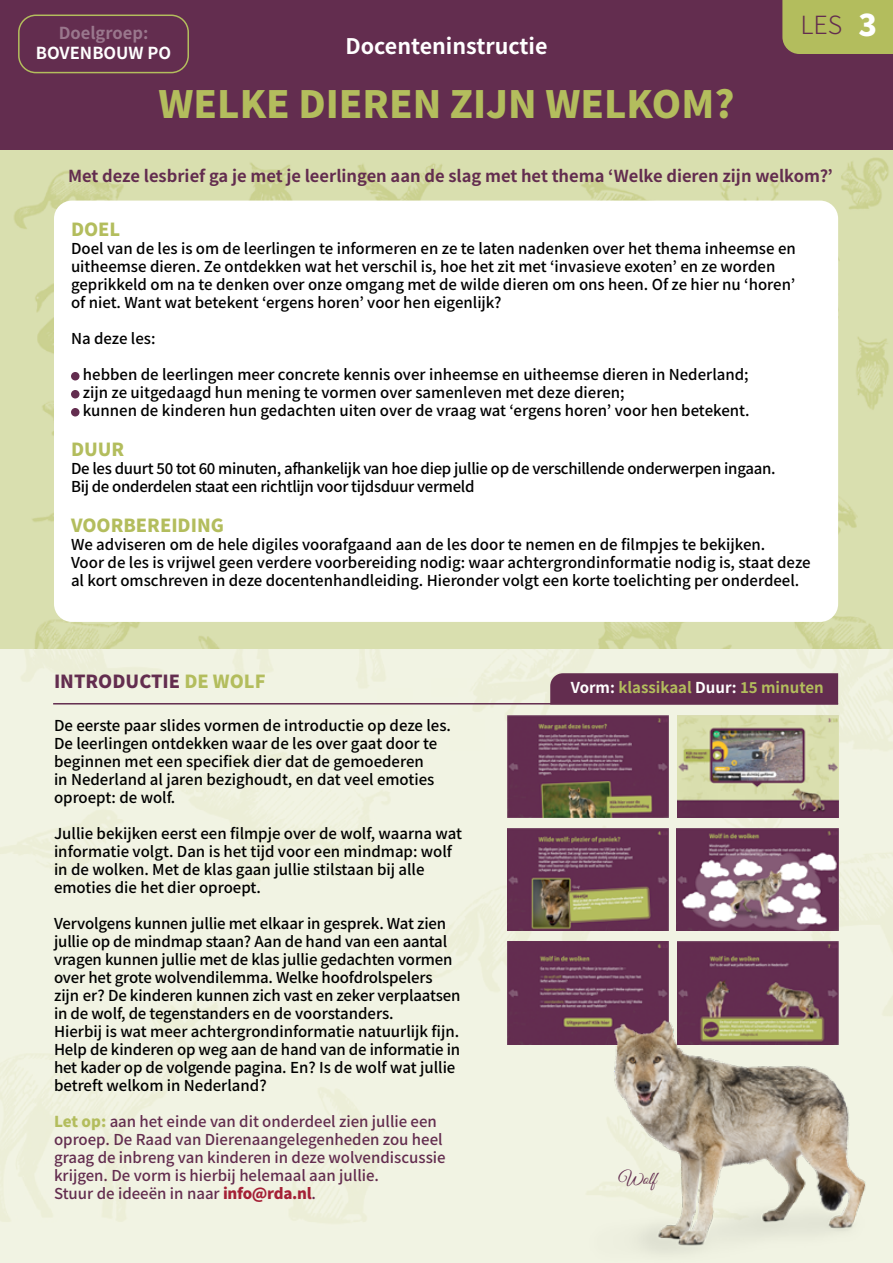
<style>
.page{position:relative;width:893px;height:1263px;background:#fff}
.page>*{position:absolute;margin:0;border:0;box-sizing:border-box;transform-origin:0 0}
.t1{font:900 37.5px "Noto Sans JP";color:#b3bd5d}
.t2{font:300 25.05px "Noto Sans JP";color:#632d4f}
.t3{font:700 21.45px "Noto Sans JP";color:#fff}
.t4{font:900 18px "Noto Sans JP";color:#b3bd5d}
.t5{font:900 18px "Noto Sans JP";color:#632d4f}
.t6{font:18px "Great Vibes";color:#632d4f}
.t7{font:700 16.5px "Noto Sans JP";color:#632d4f}
.t8{font:700 16.5px "Noto Sans JP";color:#fff}
.t9{font:700 16.5px "Noto Sans JP";color:#9a778d}
.t10{font:500 15px/18px "Noto Sans JP";color:#000}
.t11{font:500 15px/18px "Noto Sans JP";color:#632d4f}
.t12{font:500 15px/18px "Noto Sans JP";letter-spacing:-.02em;color:#000}
.t13{font:700 15px "Noto Sans JP";color:#b3bd5d}
.s1{font-weight:900;font-size:30.6px;color:#fff}
.s2{color:#b3bd5d}
.s3{font-weight:900;color:#b3bd5d}
.s4{font-weight:900;color:#a42036}
.s5{color:#fff}
</style>
<div class="page">
<img style="left:0;top:648px;width:893px;height:615px">
<div style="left:550px;top:673px;width:288px;height:30px;background:#632d4f"></div>
<img style="left:0;top:149px;width:893px;height:499px">
<div style="left:54px;top:201px;width:784px;height:421px;background:#fff;border-radius:18px"></div>
<div style="left:0;top:0;width:893px;height:149px;background:#632d4f"></div>
<div style="left:782px;top:0;width:111px;height:54px;background:#b3bd5d"></div>
<div style="left:71px;top:372px;width:9px;height:8px;background:#632d4f;border-radius:50%"></div>
<div style="left:71px;top:390px;width:9px;height:8px;background:#632d4f;border-radius:50%"></div>
<div style="left:71px;top:408px;width:9px;height:8px;background:#632d4f;border-radius:50%"></div>
<img style="left:507px;top:715px;width:162px;height:103px">
<img style="left:507px;top:828px;width:162px;height:103px">
<img style="left:678px;top:715px;width:161px;height:103px">
<hr style="left:53px;top:703px;width:785px;height:1px;background:#632d4f">
<img style="left:677px;top:828px;width:161px;height:103px">
<img style="left:507px;top:942px;width:162px;height:102px">
<img style="left:678px;top:942px;width:161px;height:78px">
<div style="left:18px;top:15px;width:171px;height:58px;border:2px solid #b3bd5d;border-radius:17px"></div>
<img style="left:583px;top:1020px;width:290px;height:243px">
<p class="t9" style="left:59px;top:24px;width:91px">Doelgroep:</p>
<p class="t8" style="left:36px;top:44px;width:137px">BOVENBOUW PO</p>
<h3 class="t3" style="left:345px;top:35px;width:203px">Docenteninstructie</h3>
<h1 class="t1" style="left:159px;top:83px;width:577px">WELKE DIEREN ZIJN WELKOM?</h1>
<h2 class="t2" style="left:800px;top:11px;width:78px">LES <span class="s1">3</span></h2>
<p class="t7" style="left:68px;top:166px;width:766px">Met deze lesbrief ga je met je leerlingen aan de slag met het thema ‘Welke dieren zijn welkom?’</p>
<p class="t4" style="left:71px;top:220px;width:51px">DOEL</p>
<p class="t10" style="left:71px;top:240px;width:726px">Doel van de les is om de leerlingen te informeren en ze te laten nadenken over het thema inheemse en uitheemse dieren. Ze ontdekken wat het verschil is, hoe het zit met ‘invasieve exoten’ en ze worden geprikkeld om na te denken over onze omgang met de wilde dieren om ons heen. Of ze hier nu ‘horen’ of niet. Want wat betekent ‘ergens horen’ voor hen eigenlijk?</p>
<p class="t10" style="left:71px;top:330px;width:86px">Na deze les:</p>
<p class="t10" style="left:83px;top:366px;width:668px">hebben de leerlingen meer concrete kennis over inheemse en uitheemse dieren in Nederland; zijn ze uitgedaagd hun mening te vormen over samenleven met deze dieren;<br>kunnen de kinderen hun gedachten uiten over de vraag wat ‘ergens horen’ voor hen betekent.</p>
<p class="t4" style="left:71px;top:439px;width:55px">DUUR</p>
<p class="t12" style="left:71px;top:460px;width:706px">De les duurt 50 tot 60 minuten, afhankelijk van hoe diep jullie op de verschillende onderwerpen ingaan.<br>Bij de onderdelen staat een richtlijn voor tijdsduur vermeld</p>
<p class="t4" style="left:71px;top:515px;width:154px">VOORBEREIDING</p>
<p class="t10" style="left:71px;top:535px;width:741px">We adviseren om de hele digiles voorafgaand aan de les door te nemen en de filmpjes te bekijken.<br>Voor de les is vrijwel geen verdere voorbereiding nodig: waar achtergrondinformatie nodig is, staat deze al kort omschreven in deze docentenhandleiding. Hieronder volgt een korte toelichting per onderdeel.</p>
<p class="t5" style="left:54px;top:671px;width:213px">INTRODUCTIE <span class="s2">DE WOLF</span></p>
<p class="t10" style="left:54px;top:717px;width:399px">De eerste paar slides vormen de introductie op deze les.<br>De leerlingen ontdekken waar de les over gaat door te beginnen met een specifiek dier dat de gemoederen<br>in Nederland al jaren bezighoudt, en dat veel emoties oproept: de wolf.</p>
<p class="t10" style="left:54px;top:825px;width:410px">Jullie bekijken eerst een filmpje over de wolf, waarna wat informatie volgt. Dan is het tijd voor een mindmap: wolf in de wolken. Met de klas gaan jullie stilstaan bij alle emoties die het dier oproept.</p>
<p class="t10" style="left:54px;top:915px;width:408px">Vervolgens kunnen jullie met elkaar in gesprek. Wat zien jullie op de mindmap staan? Aan de hand van een aantal vragen kunnen jullie met de klas jullie gedachten vormen over het grote wolvendilemma. Welke hoofdrolspelers zijn er? De kinderen kunnen zich vast en zeker verplaatsen in de wolf, de tegenstanders en de voorstanders.<br>Hierbij is wat meer achtergrondinformatie natuurlijk fijn.<br>Help de kinderen op weg aan de hand van de informatie in het kader op de volgende pagina. En? Is de wolf wat jullie betreft welkom in Nederland?</p>
<p class="t11" style="left:54px;top:1113px;width:393px"><span class="s3">Let op:</span> aan het einde van dit onderdeel zien jullie een oproep. De Raad van Dierenaangelegenheden zou heel graag de inbreng van kinderen in deze wolvendiscussie krijgen. De vorm is hierbij helemaal aan jullie.<br>Stuur de ideeën in naar <span class="s4">info@rda.nl</span>.</p>
<p class="t13" style="left:571px;top:679px;width:254px"><span class="s5">Vorm:</span> klassikaal <span class="s5">Duur:</span> 15 minuten</p>
<p class="t6" style="left:619px;top:1168px;width:39px">Wolf</p>
</div>
